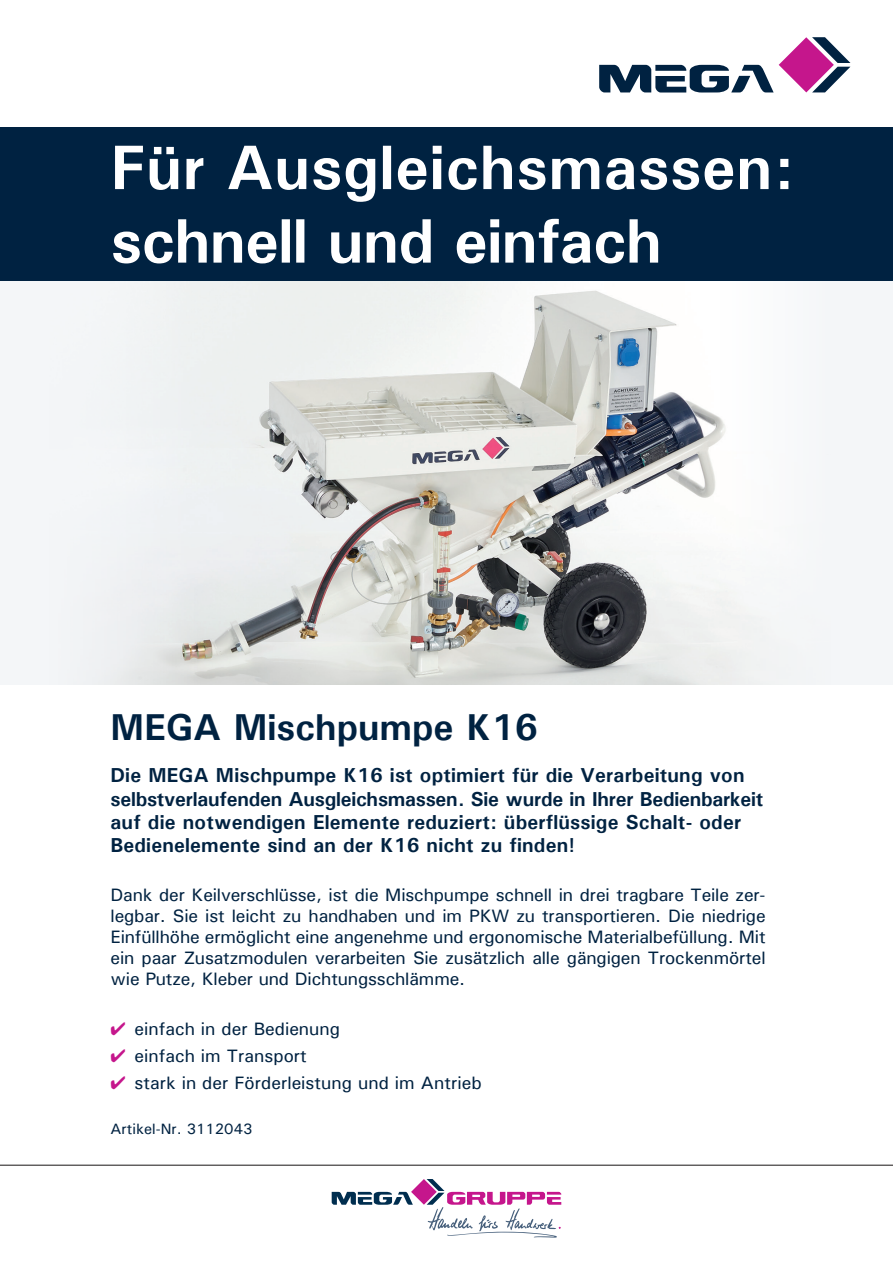
<style>
.page{position:relative;width:893px;height:1263px;background:#fff}
.page>*{position:absolute;margin:0;border:0;box-sizing:border-box;transform-origin:0 0}
.t1{font:700 63px/73.5px "Univers";letter-spacing:.01em;color:#fff}
.t2{font:700 37.5px "Univers";color:#002241}
.t3{font:700 20.25px/23.2px "Univers";letter-spacing:.01em;color:#002241}
.t4{font:500 18px/21px "Univers";color:#002241}
.t5{font:500 15px "Univers";color:#002241}
.s1{font-family:"Dixieland Normal";font-weight:400;color:#c5168c}
</style>
<div class="page">
<hr style="left:0;top:1165px;width:893px;height:1px;background:#231f20">
<svg style="left:332px;top:1179px;width:229px;height:58px"></svg>
<svg style="left:599px;top:37px;width:251px;height:56px"></svg>
<div style="left:0;top:127px;width:893px;height:558px;background:#f4f6f8"></div>
<img style="left:110px;top:281px;width:627px;height:404px">
<div style="left:0;top:128px;width:893px;height:153px;background:#002241"></div>
<h1 class="t1" style="left:111px;top:129px;width:685px">Für Ausgleichsmassen: schnell und einfach</h1>
<h2 class="t2" style="left:111px;top:703px;width:429px">MEGA Mischpumpe K16</h2>
<p class="t3" style="left:111px;top:763px;width:654px">Die MEGA Mischpumpe K16 ist optimiert für die Verarbeitung von selbstverlaufenden Ausgleichsmassen. Sie wurde in Ihrer Bedienbarkeit auf die notwendigen Elemente reduziert: überflüssige Schalt- oder Bedienelemente sind an der K16 nicht zu finden!</p>
<p class="t4" style="left:111px;top:884px;width:657px;text-align:justify">Dank der Keilverschlüsse, ist die Mischpumpe schnell in drei tragbare Teile zer&shy;legbar. Sie ist leicht zu handhaben und im PKW zu transportieren. Die niedrige Einfüllhöhe ermöglicht eine angenehme und ergonomische Materialbefüllung. Mit ein paar Zusatzmodulen verarbeiten Sie zusätzlich alle gängigen Trockenmörtel wie Putze, Kleber und Dichtungsschlämme.</p>
<p class="t4" style="left:111px;top:1015px;width:373px;line-height:27px"><span class="s1">4</span> einfach in der Bedienung<br><span class="s1">4</span> einfach im Transport<br><span class="s1">4</span> stark in der Förderleistung und im Antrieb</p>
<p class="t5" style="left:111px;top:1119px;width:143px">Artikel-Nr. 3112043</p>
</div>
